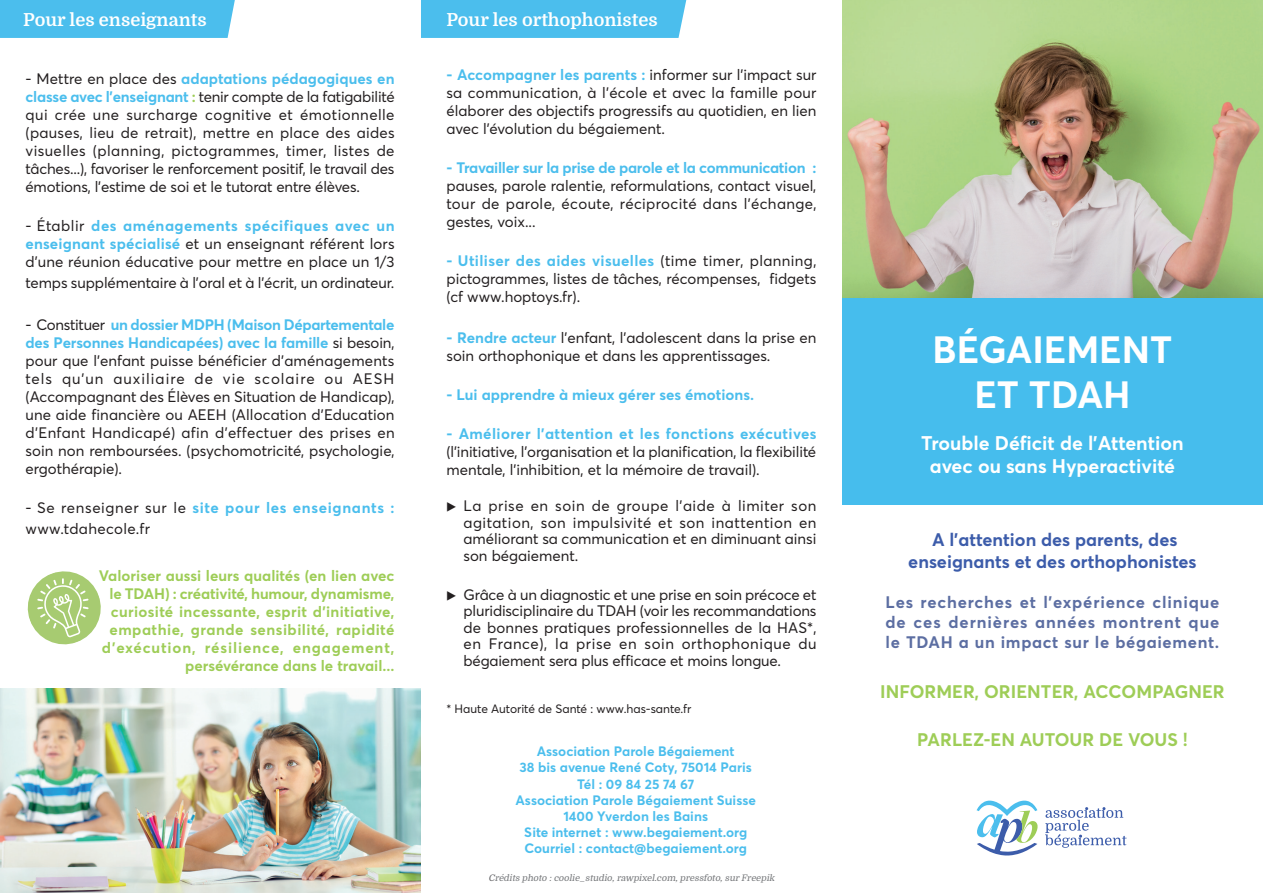
<style>
.page{position:relative;width:1263px;height:893px;background:#fff}
.page>*{position:absolute;margin:0;border:0;box-sizing:border-box;transform-origin:0 0}
.t1{font:700 37.5px/45px "Averta";color:#fff;text-align:center}
.t2{font:700 19.5px/23.4px "Averta";color:#fff;text-align:center}
.t3{font:700 18px/21.6px "Averta";color:#3c5caa;text-align:center}
.t4{font:700 18px "Averta";letter-spacing:.005em;color:#9ecd57}
.t5{font:700 18px "Domine";color:#fff}
.t6{font:700 16.5px/19.8px "Averta";letter-spacing:.04em;color:#5c6ea2;text-align:justify}
.t7{font:15px/18px "Averta Demo PE";color:#231f20;text-align:justify}
.t8{font:700 15px/18px "Averta";letter-spacing:.01em;color:#9ecd57;text-align:right}
.t9{font:700 15px/18px "Averta";letter-spacing:-.02em;color:#4bbeed}
.t10{font:700 15px "Averta";color:#4bbeed}
.t11{font:700 15px "Averta";letter-spacing:.025em;color:#4bbeed}
.t12{font:700 15px "Averta";letter-spacing:.045em;color:#4bbeed}
.t13{font:700 15px "Averta";letter-spacing:.03em;color:#4bbeed}
.t14{font:15px "Averta Demo PE";letter-spacing:.025em;color:#231f20}
.t15{font:700 13.5px/16.2px "Averta";color:#4bbeed;text-align:center}
.t16{font:12px "Averta Demo PE";color:#231f20}
.t17{font:italic 9px "Domine";color:#76787b}
.s1{font-family:"Averta Demo PE";font-weight:400;color:#231f20}
.s2{font-family:"Averta";font-weight:700;color:#4bbeed}
.s3{font-family:"Averta";font-weight:700;color:#9ecd57}
.s4{font-family:"Averta";font-weight:700}
.s5{color:#5f5f62}
</style>
<div class="page">
<div style="left:421px;top:0;width:265px;height:38px;background:#4bbeed"></div>
<div style="left:842px;top:298px;width:421px;height:206px;background:#46bded"></div>
<svg style="left:977px;top:801px;width:61px;height:54px"></svg>
<svg style="left:1045px;top:807px;width:81px;height:41px"></svg>
<div style="left:0;top:0;width:235px;height:38px;background:#4bbeed"></div>
<img style="left:842px;top:0;width:421px;height:298px">
<img style="left:0;top:689px;width:421px;height:204px">
<svg style="left:27px;top:571px;width:74px;height:74px"></svg>
<p class="t5" style="left:23px;top:10px;width:185px">Pour les enseignants</p>
<p class="t10" style="left:26px;top:69px;width:371px"><span class="s1">- Mettre en place des</span> adaptations pédagogiques en</p>
<p class="t7" style="left:26px;top:87px;width:371px"><span class="s2">classe avec l’enseignant</span> <span class="s3">:</span> tenir compte de la fatigabilité qui crée une surcharge cognitive et émotionnelle (pauses, lieu de retrait), mettre en place des aides visuelles (planning, pictogrammes, timer, listes de tâches...), favoriser le renforcement positif, le travail des émotions, l’estime de soi et le tutorat entre élèves.</p>
<p class="t13" style="left:26px;top:216px;width:370px"><span class="s1">- Établir</span> des aménagements spécifiques avec un</p>
<p class="t7" style="left:26px;top:234px;width:371px"><span class="s2">enseignant spécialisé</span> et un enseignant référent lors d’une réunion éducative pour mettre en place un 1/3</p>
<p class="t7" style="left:26px;top:273px;width:370px">temps supplémentaire à l’oral et à l’écrit, un ordinateur.</p>
<p class="t9" style="left:26px;top:315px;width:371px"><span class="s1">- Constituer</span> un dossier MDPH (Maison Départementale des Personnes Handicapées) avec la famille <span class="s1">si besoin,</span></p>
<p class="t7" style="left:26px;top:351px;width:371px">pour que l’enfant puisse bénéficier d’aménagements tels qu’un auxiliaire de vie scolaire ou AESH (Accompagnant des Élèves en Situation de Handicap), une aide financière ou AEEH (Allocation d’Education d’Enfant Handicapé) afin d’effectuer des prises en soin non remboursées. (psychomotricité, psychologie, ergothérapie).</p>
<p class="t12" style="left:26px;top:498px;width:370px"><span class="s1">- Se renseigner sur le</span> site pour les enseignants :</p>
<p class="t14" style="left:26px;top:518px;width:126px">www.tdahecole.fr</p>
<p class="t8" style="left:99px;top:566px;width:297px">Valoriser aussi leurs qualités (en lien avec le TDAH) : créativité, humour, dynamisme, curiosité incessante, esprit d’initiative, empathie, grande sensibilité, rapidité d’exécution, résilience, engagement, persévérance dans le travail...</p>
<p class="t5" style="left:446px;top:10px;width:213px">Pour les orthophonistes</p>
<p class="t10" style="left:446px;top:66px;width:371px">- Accompagner les parents : <span class="s1">informer sur l’impact sur</span></p>
<p class="t7" style="left:446px;top:83px;width:371px">sa communication, à l’école et avec la famille pour élaborer des objectifs progressifs au quotidien, en lien avec l’évolution du bégaiement.</p>
<p class="t9" style="left:446px;top:159px;width:371px">- Travailler sur la prise de parole et la communication :</p>
<p class="t7" style="left:446px;top:176px;width:372px">pauses, parole ralentie, reformulations, contact visuel, tour de parole, écoute, réciprocité dans l’échange, gestes, voix...</p>
<p class="t11" style="left:446px;top:252px;width:371px">- Utiliser des aides visuelles <span class="s1">(time timer, planning,</span></p>
<p class="t7" style="left:446px;top:269px;width:371px">pictogrammes, listes de tâches, récompenses, fidgets (cf www.hoptoys.fr).</p>
<p class="t7" style="left:446px;top:328px;width:371px"><span class="s2">- Rendre acteur</span> l’enfant, l’adolescent dans la prise en soin orthophonique et dans les apprentissages.</p>
<p class="t10" style="left:446px;top:385px;width:309px">- Lui apprendre à mieux gérer ses émotions.</p>
<p class="t11" style="left:446px;top:424px;width:372px">- Améliorer l’attention et les fonctions exécutives</p>
<p class="t7" style="left:446px;top:442px;width:371px">(l’initiative, l’organisation et la planification, la flexibilité mentale, l’inhibition, et la mémoire de travail).</p>
<p class="t7" style="left:463px;top:497px;width:355px;line-height:16.5px;text-indent:-17px"><span class="s4">▶</span> La prise en soin de groupe l’aide à limiter son agitation, son impulsivité et son inattention en améliorant sa communication et en diminuant ainsi son bégaiement.</p>
<p class="t7" style="left:463px;top:586px;width:355px;line-height:16.5px;text-indent:-17px"><span class="s4">▶</span> Grâce à un diagnostic et une prise en soin précoce et pluridisciplinaire du TDAH (voir les recommandations de bonnes pratiques professionnelles de la HAS*, en France), la prise en soin orthophonique du bégaiement sera plus efficace et moins longue.</p>
<p class="t16" style="left:446px;top:701px;width:246px">* Haute Autorité de Santé : www.has-sante.fr</p>
<p class="t15" style="left:515px;top:743px;width:242px">Association Parole Bégaiement<br>38 bis avenue René Coty, 75014 Paris<br>Tél : 09 84 25 74 67<br>Association Parole Bégaiement Suisse<br>1400 Yverdon les Bains<br>Site internet : www.begaiement.org<br>Courriel : contact@begaiement.org</p>
<p class="t17" style="left:488px;top:873px;width:289px"><span class="s5">C</span>rédits photo :coolie_studio,rawpixel.com,pressfoto,sur Freepik</p>
<h1 class="t1" style="left:933px;top:327px;width:241px">BÉGAIEMENT<br>ET TDAH</h1>
<h2 class="t2" style="left:921px;top:431px;width:264px">Trouble Déficit de l’Attention avec ou sans Hyperactivité</h2>
<p class="t3" style="left:908px;top:529px;width:290px">A l’attention des parents, des enseignants et des orthophonistes</p>
<p class="t6" style="left:885px;top:592px;width:335px">Les recherches et l’expérience clinique de ces dernières années montrent que le TDAH a un impact sur le bégaiement.</p>
<p class="t4" style="left:880px;top:680px;width:346px">INFORMER, ORIENTER, ACCOMPAGNER</p>
<p class="t4" style="left:917px;top:728px;width:272px">PARLEZ-EN AUTOUR DE VOUS !</p>
</div>
